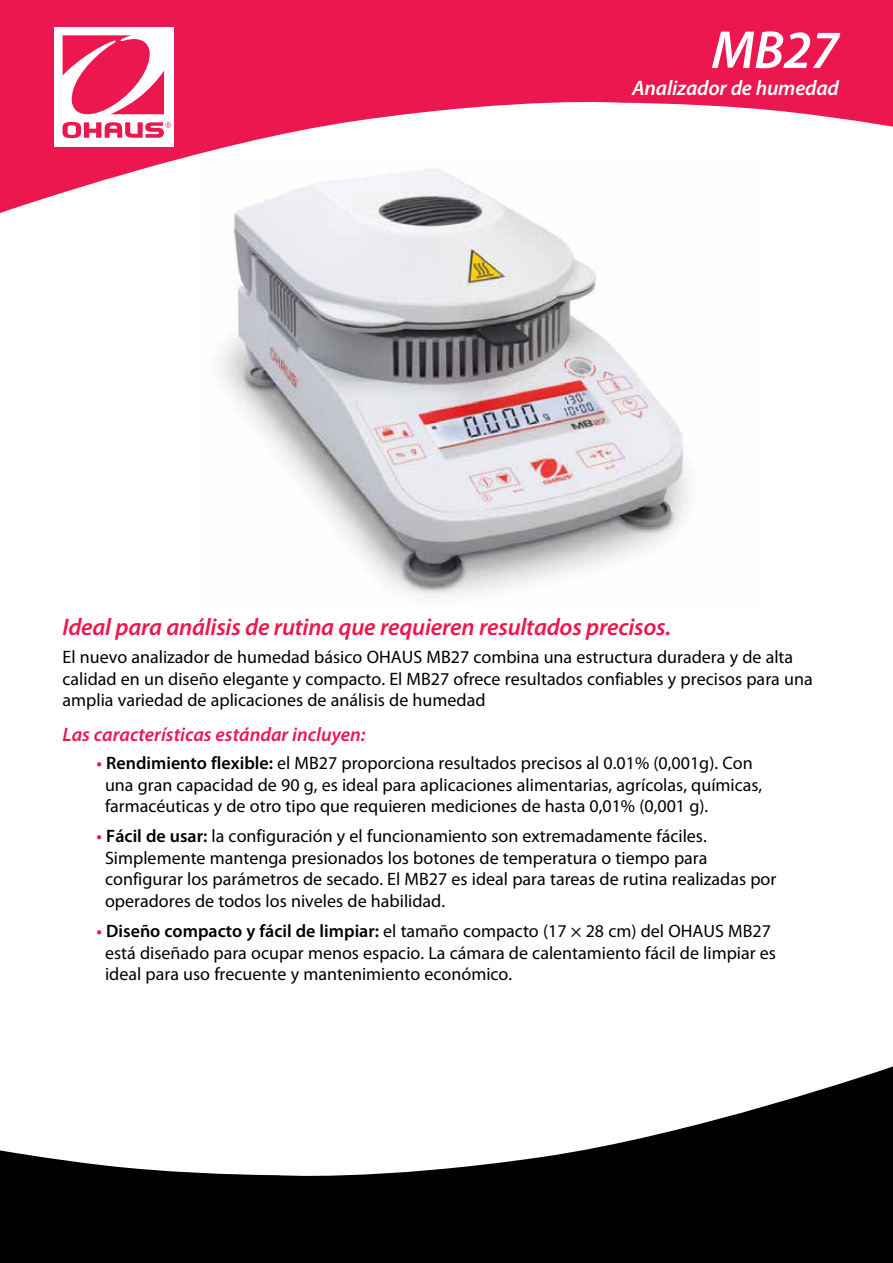
<style>
.page{position:relative;width:893px;height:1263px;background:#fff}
.page>*{position:absolute;margin:0;border:0;box-sizing:border-box;transform-origin:0 0}
.t1{font:italic 600 54px "Myriad Pro";color:#fff}
.t2{font:italic 600 24px "Myriad Pro";letter-spacing:-.01em;color:#ed174f}
.t3{font:italic 600 21px "Myriad Pro";letter-spacing:-.01em;color:#fff}
.t4{font:italic 600 19.5px "Myriad Pro";color:#ed174f}
.t5{font:18px/21.6px "Myriad Pro";color:#000}
.s1{font-weight:600;color:#ed174f}
.s2{font-weight:600}
</style>
<div class="page">
<svg style="left:0;top:0;width:893px;height:213px;fill:#ed174f"></svg>
<div style="left:54px;top:27px;width:120px;height:119px;background:#fff"></div>
<svg style="left:62px;top:35px;width:109px;height:103px"></svg>
<svg style="left:0;top:1066px;width:893px;height:197px;fill:#000"></svg>
<div style="left:201px;top:161px;width:585px;height:446px;background:#fff"></div>
<img style="left:220px;top:169px;width:468px;height:429px">
<h1 class="t1" style="left:711px;top:16px;width:129px">MB27</h1>
<p class="t3" style="left:632px;top:75px;width:208px">Analizador de humedad</p>
<h2 class="t2" style="left:63px;top:612px;width:610px">Ideal para análisis de rutina que requieren resultados precisos.</h2>
<p class="t5" style="left:63px;top:646px;width:752px">El nuevo analizador de humedad básico OHAUS MB27 combina una estructura duradera y de alta calidad en un diseño elegante y compacto. El MB27 ofrece resultados confiables y precisos para una amplia variedad de aplicaciones de análisis de humedad</p>
<p class="t4" style="left:63px;top:722px;width:305px">Las características estándar incluyen:</p>
<p class="t5" style="left:105px;top:752px;width:659px;text-indent:-9px"><span class="s1">•</span> <span class="s2">Rendimiento flexible:</span> el MB27 proporciona resultados precisos al 0.01% (0,001g). Con una gran capacidad de 90 g, es ideal para aplicaciones alimentarias, agrícolas, químicas, farmacéuticas y de otro tipo que requieren mediciones de hasta 0,01% (0,001 g).</p>
<p class="t5" style="left:105px;top:825px;width:673px;text-indent:-9px"><span class="s1">•</span> <span class="s2">Fácil de usar:</span> la configuración y el funcionamiento son extremadamente fáciles.<br>Simplemente mantenga presionados los botones de temperatura o tiempo para configurar los parámetros de secado. El MB27 es ideal para tareas de rutina realizadas por operadores de todos los niveles de habilidad.</p>
<p class="t5" style="left:105px;top:920px;width:672px;text-indent:-9px"><span class="s1">•</span> <span class="s2">Diseño compacto y fácil de limpiar:</span> el tamaño compacto (17 × 28 cm) del OHAUS MB27 está diseñado para ocupar menos espacio. La cámara de calentamiento fácil de limpiar es ideal para uso frecuente y mantenimiento económico.</p>
</div>
